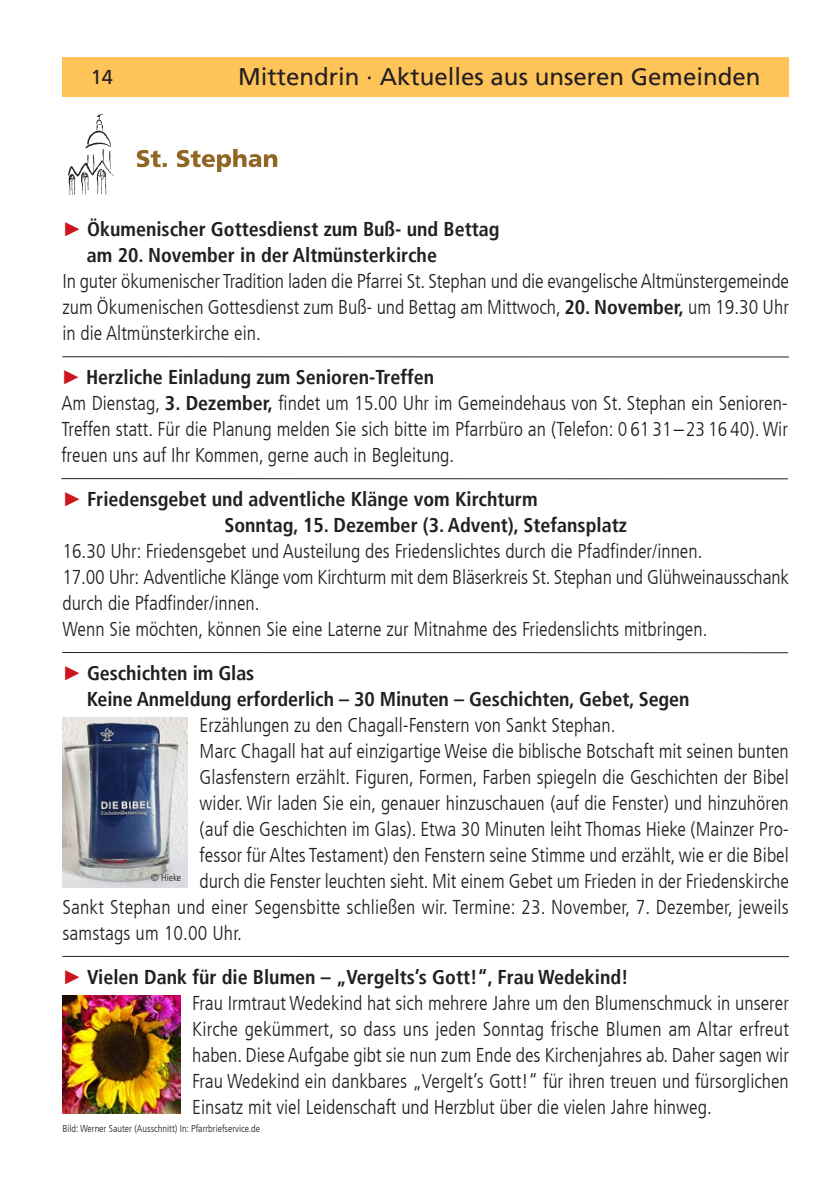
<style>
.page{position:relative;width:840px;height:1191px;background:#fff}
.page>*{position:absolute;margin:0;border:0;box-sizing:border-box;transform-origin:0 0}
.t1{font:24px "Frutiger LT";color:#231f20}
.t2{font:300 condensed 20px/26px "Frutiger LT";color:#231f20;text-align:justify}
.t3{font:700 condensed 20px/26px "Frutiger LT";color:#231f20}
.t4{font:20px "Frutiger LT";color:#231f20}
.t5{font:300 condensed 10px "Frutiger LT";color:#231f20}
.s1{font-family:"Arial";font-weight:400;font-stretch:normal;color:#cd151d}
.s2{font-weight:700}
</style>
<div class="page">
<div style="left:62px;top:57px;width:726px;height:39px;background:#fec459"></div>
<hr style="left:62px;top:956px;width:726px;height:1px;background:#231f20">
<hr style="left:61px;top:478px;width:726px;height:1px;background:#231f20">
<img style="left:62px;top:717px;width:125px;height:170px">
<hr style="left:62px;top:652px;width:725px;height:1px;background:#231f20">
<img style="left:62px;top:995px;width:118px;height:118px">
<svg style="left:137px;top:149px;width:140px;height:23px"></svg>
<img style="left:68px;top:114px;width:46px;height:81px">
<hr style="left:62px;top:356px;width:726px;height:1px;background:#231f20">
<p class="t4" style="left:91px;top:66px;width:24px">14</p>
<p class="t1" style="left:238px;top:62px;width:523px">Mittendrin · Aktuelles aus unseren Gemeinden</p>
<p class="t3" style="left:87px;top:216px;width:414px;text-indent:-24px"><span class="s1">►</span> Ökumenischer Gottesdienst zum Buß- und Bettag am 20. November in der Altmünsterkirche</p>
<p class="t2" style="left:62px;top:269px;width:727px">In guter ökumenischer Tradition laden die Pfarrei St. Stephan und die evangelische Altmünstergemeinde zum Ökumenischen Gottesdienst zum Buß- und Bettag am Mittwoch, <span class="s2">20. November,</span> um 19.30 Uhr in die Altmünsterkirche ein.</p>
<p class="t3" style="left:61px;top:364px;width:374px"><span class="s1">►</span> Herzliche Einladung zum Senioren-Treffen</p>
<p class="t2" style="left:61px;top:390px;width:727px">Am Dienstag, <span class="s2">3. Dezember,</span> findet um 15.00 Uhr im Gemeindehaus von St. Stephan ein Senioren-Treffen statt. Für die Planung melden Sie sich bitte im Pfarrbüro an (Telefon: 0 61 31–23 16 40). Wir freuen uns auf Ihr Kommen, gerne auch in Begleitung.</p>
<p class="t3" style="left:62px;top:486px;width:476px"><span class="s1">►</span> Friedensgebet und adventliche Klänge vom Kirchturm</p>
<p class="t3" style="left:224px;top:512px;width:404px">Sonntag, 15. Dezember (3. Advent), Stefansplatz</p>
<p class="t2" style="left:62px;top:538px;width:641px">16.30 Uhr: Friedensgebet und Austeilung des Friedenslichtes durch die Pfadfinder/innen.</p>
<p class="t2" style="left:62px;top:564px;width:727px">17.00 Uhr: Adventliche Klänge vom Kirchturm mit dem Bläserkreis St. Stephan und Glühweinausschank durch die Pfadfinder/innen.</p>
<p class="t2" style="left:62px;top:616px;width:646px">Wenn Sie möchten, können Sie eine Laterne zur Mitnahme des Friedenslichts mitbringen.</p>
<p class="t3" style="left:87px;top:660px;width:603px;text-indent:-25px"><span class="s1">►</span> Geschichten im Glas<br>Keine Anmeldung erforderlich – 30 Minuten – Geschichten, Gebet, Segen</p>
<p class="t2" style="left:199px;top:712px;width:417px">Erzählungen zu den Chagall-Fenstern von Sankt Stephan.</p>
<p class="t2" style="left:199px;top:738px;width:590px">Marc Chagall hat auf einzigartige Weise die biblische Botschaft mit seinen bunten</p>
<p class="t2" style="left:199px;top:764px;width:590px">Glasfenstern erzählt. Figuren, Formen, Farben spiegeln die Geschichten der Bibel</p>
<p class="t2" style="left:199px;top:790px;width:590px">wider. Wir laden Sie ein, genauer hinzuschauen (auf die Fenster) und hinzuhören</p>
<p class="t2" style="left:199px;top:816px;width:590px">(auf die Geschichten im Glas). Etwa 30 Minuten leiht Thomas Hieke (Mainzer Pro-</p>
<p class="t2" style="left:199px;top:842px;width:590px">fessor für Altes Testament) den Fenstern seine Stimme und erzählt, wie er die Bibel</p>
<p class="t2" style="left:199px;top:868px;width:590px">durch die Fenster leuchten sieht. Mit einem Gebet um Frieden in der Friedenskirche</p>
<p class="t2" style="left:62px;top:894px;width:727px">Sankt Stephan und einer Segensbitte schließen wir. Termine: 23. November, 7. Dezember, jeweils</p>
<p class="t2" style="left:62px;top:920px;width:181px">samstags um 10.00 Uhr.</p>
<p class="t5" style="left:151px;top:872px;width:32px">© Hieke</p>
<p class="t3" style="left:62px;top:963px;width:567px"><span class="s1">►</span> Vielen Dank für die Blumen – „Vergelts’s Gott!“, Frau Wedekind!</p>
<p class="t2" style="left:192px;top:990px;width:598px">Frau Irmtraut Wedekind hat sich mehrere Jahre um den Blumenschmuck in unserer Kirche gekümmert, so dass uns jeden Sonntag frische Blumen am Altar erfreut haben. Diese Aufgabe gibt sie nun zum Ende des Kirchenjahres ab. Daher sagen wir Frau Wedekind ein dankbares „Vergelt’s Gott!“ für ihren treuen und fürsorglichen Einsatz mit viel Leidenschaft und Herzblut über die vielen Jahre hinweg.</p>
<p class="t5" style="left:62px;top:1123px;width:199px">Bild: Werner Sauter (Ausschnitt) In: Pfarrbriefservice.de</p>
</div>
